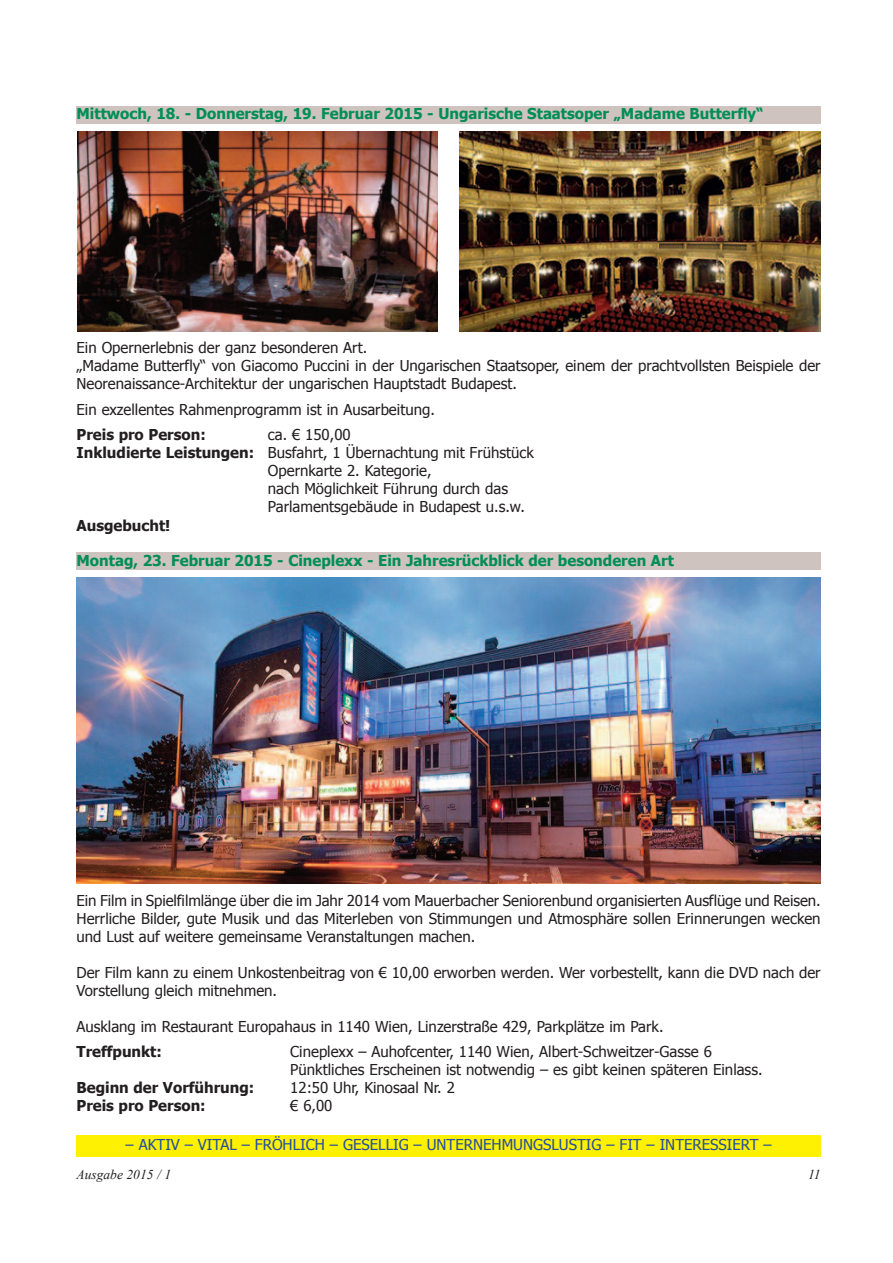
<style>
.page{position:relative;width:893px;height:1263px;background:#fff}
.page>*{position:absolute;margin:0;border:0;box-sizing:border-box;transform-origin:0 0}
.t1{font:15px/18px "Tahoma";color:#231f20}
.t2{font:700 15px "Tahoma";color:#008e54}
.t3{font:700 15px "Tahoma";color:#231f20}
.t4{font:15px "Tahoma";color:#244ea1}
.t5{font:italic 13.5px "Times New Roman";color:#231f20}
.s1{font-weight:700}
</style>
<div class="page">
<div style="left:77px;top:1135px;width:744px;height:22px;background:#fff101"></div>
<div style="left:77px;top:106px;width:744px;height:17px;background:#cfc3bf"></div>
<img style="left:459px;top:132px;width:362px;height:200px">
<div style="left:77px;top:553px;width:744px;height:17px;background:#cfc3bf"></div>
<img style="left:77px;top:577px;width:744px;height:306px">
<img style="left:77px;top:132px;width:361px;height:200px">
<p class="t2" style="left:77px;top:104px;width:689px">Mittwoch, 18. - Donnerstag, 19. Februar 2015 - Ungarische Staatsoper „Madame Butterfly“</p>
<p class="t1" style="left:77px;top:338px;width:746px">Ein Opernerlebnis der ganz besonderen Art.<br>„Madame Butterfly“ von Giacomo Puccini in der Ungarischen Staatsoper, einem der prachtvollsten Beispiele der<br>Neorenaissance-Architektur der ungarischen Hauptstadt Budapest.</p>
<p class="t1" style="left:77px;top:400px;width:360px">Ein exzellentes Rahmenprogramm ist in Ausarbeitung.</p>
<p class="t3" style="left:77px;top:425px;width:131px">Preis pro Person:</p>
<p class="t1" style="left:268px;top:425px;width:84px">ca. € 150,00</p>
<p class="t1" style="left:77px;top:443px;width:459px"><span class="s1">Inkludierte Leistungen:</span> Busfahrt, 1 Übernachtung mit Frühstück</p>
<p class="t1" style="left:268px;top:461px;width:165px">Opernkarte 2. Kategorie,</p>
<p class="t1" style="left:268px;top:479px;width:242px">nach Möglichkeit Führung durch das</p>
<p class="t1" style="left:268px;top:497px;width:259px">Parlamentsgebäude in Budapest u.s.w.</p>
<p class="t3" style="left:77px;top:516px;width:95px">Ausgebucht!</p>
<p class="t2" style="left:77px;top:550px;width:599px">Montag, 23. Februar 2015 - Cineplexx - Ein Jahresrückblick der besonderen Art</p>
<p class="t1" style="left:77px;top:891px;width:746px;text-align:justify">Ein Film in Spielfilmlänge über die im Jahr 2014 vom Mauerbacher Seniorenbund organisierten Ausflüge und Reisen.<br>Herrliche Bilder, gute Musik und das Miterleben von Stimmungen und Atmosphäre sollen Erinnerungen wecken und Lust auf weitere gemeinsame Veranstaltungen machen.</p>
<p class="t1" style="left:77px;top:963px;width:746px">Der Film kann zu einem Unkostenbeitrag von € 10,00 erworben werden. Wer vorbestellt, kann die DVD nach der<br>Vorstellung gleich mitnehmen.</p>
<p class="t1" style="left:77px;top:1017px;width:588px">Ausklang im Restaurant Europahaus in 1140 Wien, Linzerstraße 429, Parkplätze im Park.</p>
<p class="t3" style="left:77px;top:1042px;width:87px">Treffpunkt:</p>
<p class="t1" style="left:290px;top:1042px;width:474px">Cineplexx – Auhofcenter, 1140 Wien, Albert-Schweitzer-Gasse 6<br>Pünktliches Erscheinen ist notwendig – es gibt keinen späteren Einlass.</p>
<p class="t3" style="left:76px;top:1078px;width:179px">Beginn der Vorführung:</p>
<p class="t1" style="left:290px;top:1078px;width:166px">12:50 Uhr, Kinosaal Nr. 2</p>
<p class="t3" style="left:76px;top:1096px;width:131px">Preis pro Person:</p>
<p class="t1" style="left:290px;top:1096px;width:44px">€ 6,00</p>
<p class="t4" style="left:126px;top:1135px;width:647px">– AKTIV – VITAL – FRÖHLICH – GESELLIG – UNTERNEHMUNGSLUSTIG – FIT – INTERESSIERT –</p>
<p class="t5" style="left:77px;top:1167px;width:96px">Ausgabe 2015 / 1</p>
<p class="t5" style="left:808px;top:1167px;width:14px">11</p>
</div>
